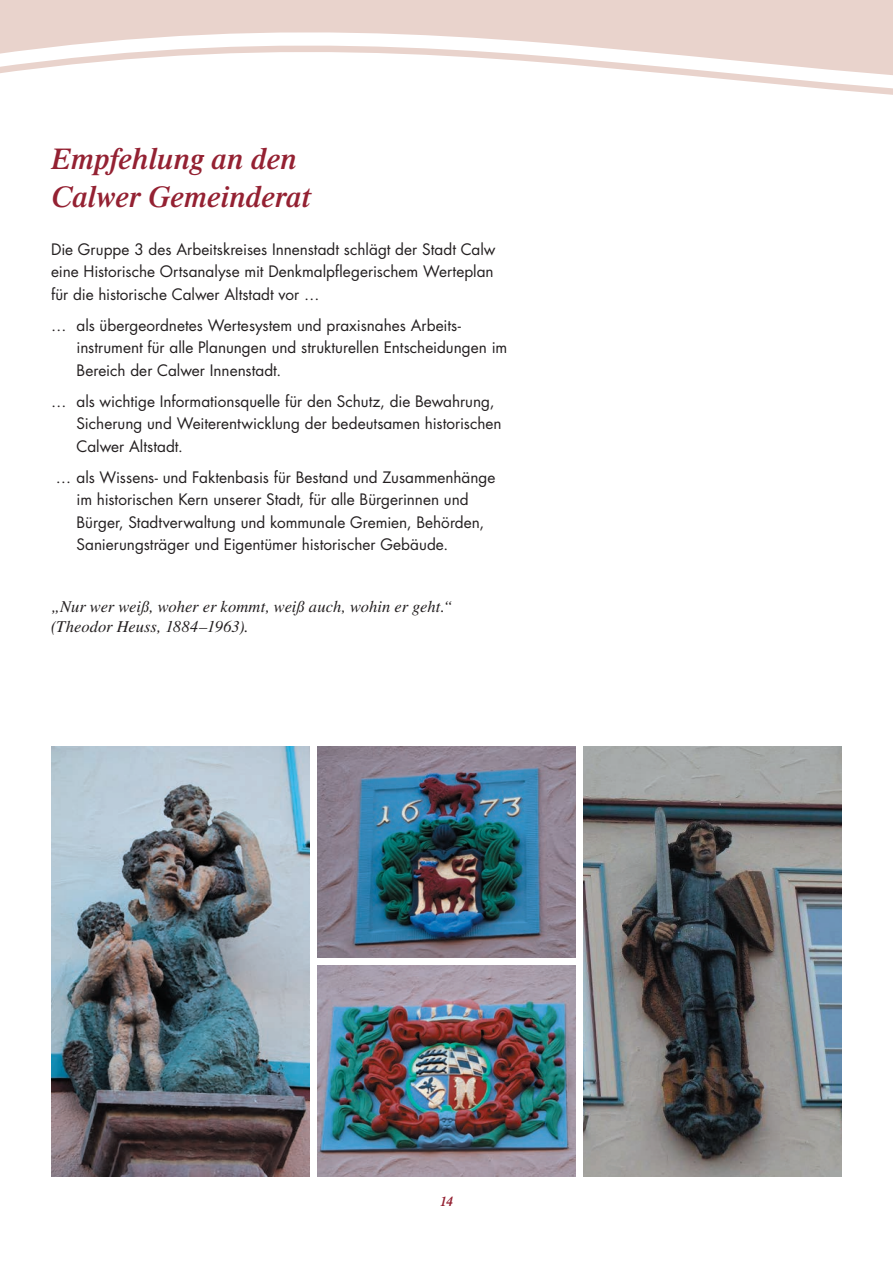
<style>
.page{position:relative;width:893px;height:1263px;background:#fff}
.page>*{position:absolute;margin:0;border:0;box-sizing:border-box;transform-origin:0 0}
.t1{font:italic 600 30px/37.5px "Times LT Std";color:#942132}
.t2{font:italic 16.5px/19.5px "Times LT Std";color:#231f20}
.t3{font:15.3px/22.5px "Futura Std";color:#231f20}
.t4{font:italic 600 13.5px "Times LT Std";color:#942132}
</style>
<div class="page">
<svg style="left:0;top:0;width:893px;height:95px;fill:#e9d3cc"></svg>
<img style="left:51px;top:746px;width:258px;height:431px">
<img style="left:584px;top:746px;width:258px;height:431px">
<img style="left:317px;top:746px;width:258px;height:211px">
<img style="left:317px;top:966px;width:258px;height:211px">
<h1 class="t1" style="left:51px;top:140px;width:262px">Empfehlung an den<br>Calwer Gemeinderat</h1>
<p class="t3" style="left:51px;top:238px;width:446px">Die Gruppe 3 des Arbeitskreises Innenstadt schlägt der Stadt Calw eine Historische Ortsanalyse mit Denkmalpflegerischem Werteplan für die historische Calwer Altstadt vor …</p>
<p class="t3" style="left:77px;top:314px;width:432px;text-indent:-26px">… als übergeordnetes Wertesystem und praxisnahes Arbeits&shy;instrument für alle Planungen und strukturellen Entscheidungen im<br>Bereich der Calwer Innenstadt.</p>
<p class="t3" style="left:77px;top:390px;width:427px;text-indent:-26px">… als wichtige Informationsquelle für den Schutz, die Bewahrung,<br>Sicherung und Weiterentwicklung der bedeutsamen historischen<br>Calwer Altstadt.</p>
<p class="t3" style="left:77px;top:466px;width:420px;text-indent:-21px">… als Wissens- und Faktenbasis für Bestand und Zusammenhänge im historischen Kern unserer Stadt, für alle Bürgerinnen und Bürger, Stadtverwaltung und kommunale Gremien, Behörden, Sanierungsträger und Eigentümer historischer Gebäude.</p>
<p class="t2" style="left:51px;top:597px;width:403px">„Nur wer weiß, woher er kommt, weiß auch, wohin er geht.“ (Theodor Heuss, 1884–1963).</p>
<p class="t4" style="left:440px;top:1194px;width:15px">14</p>
</div>
